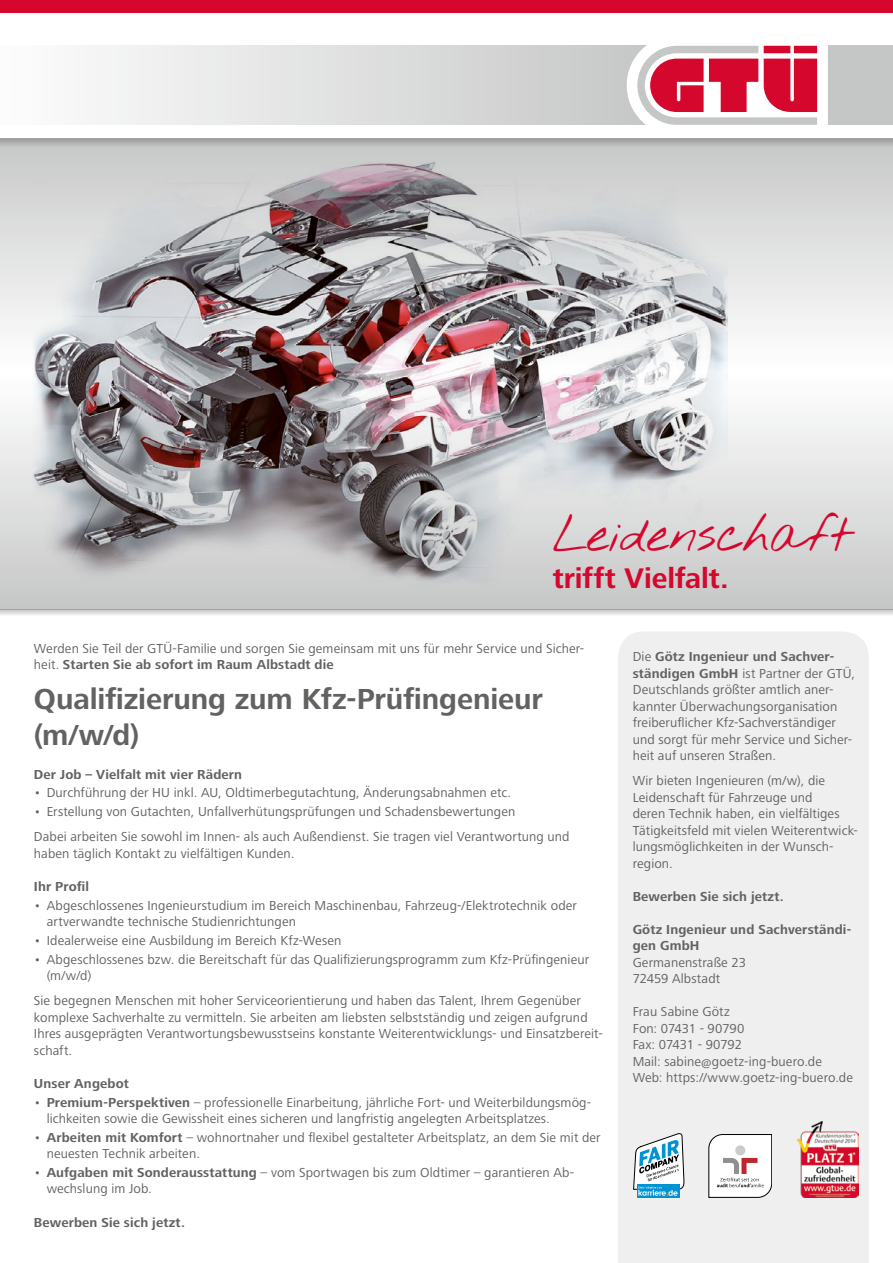
<style>
.page{position:relative;width:893px;height:1263px;background:#fff}
.page>*{position:absolute;margin:0;border:0;box-sizing:border-box;transform-origin:0 0}
.Motto{font:40.5px "Nothing You Could Do";letter-spacing:-.01em;color:#d5072d}
.Titel{font:700 30px/36px "Frutiger Next LT";letter-spacing:-.005em;color:#626261}
.Motto-2{font:700 29.4px "Frutiger Next LT";letter-spacing:-.005em;color:#d5072d}
.Text{font:13.5px/16.5px "Frutiger Next LT";letter-spacing:.01em;color:#626261}
.Text-2{font:700 13.5px/16.5px "Frutiger Next LT";letter-spacing:.01em;color:#626261}
.Vorpsann{font:700 13.5px "Frutiger Next LT";letter-spacing:.01em;color:#626261}
.s1{font-weight:700}
.s2{font-weight:400}
</style>
<div class="page">
<div style="left:618px;top:632px;width:251px;height:631px;background:#efefef"></div>
<svg style="left:0;top:150px;width:893px;height:459px"></svg>
<svg style="left:0;top:609px;width:893px;height:6px"></svg>
<svg style="left:0;top:138px;width:893px;height:12px"></svg>
<div style="left:0;top:0;width:893px;height:12px;background:#d5072d"></div>
<img style="left:32px;top:162px;width:695px;height:424px">
<div style="left:0;top:46px;width:648px;height:79px;background:linear-gradient(to right,#fdfdfd,#c6c7c7)"></div>
<div style="left:828px;top:46px;width:65px;height:79px;background:#c5c6c6"></div>
<svg style="left:627px;top:45px;width:191px;height:80px"></svg>
<div style="left:637px;top:1184px;width:43px;height:13px;background:#0093d2"></div>
<svg style="left:633px;top:1133px;width:52px;height:63px"></svg>
<svg style="left:709px;top:1134px;width:63px;height:63px"></svg>
<img style="left:797px;top:1121px;width:62px;height:77px">
<p class="Motto" style="left:553px;top:504px;width:300px">Leidenschaft</p>
<p class="Motto-2" style="left:553px;top:562px;width:177px">trifft Vielfalt.</p>
<p class="Text" style="left:34px;top:640px;width:552px">Werden Sie Teil der GTÜ-Familie und sorgen Sie gemeinsam mit uns für mehr Service und Sicher&shy;heit. <span class="s1">Starten Sie ab sofort im Raum Albstadt die</span></p>
<p class="Titel" style="left:34px;top:681px;width:511px">Qualifizierung zum Kfz-Prüfingenieur (m/w/d)</p>
<p class="Vorpsann" style="left:34px;top:767px;width:210px">Der Job – Vielfalt mit vier Rädern</p>
<p class="Text" style="left:34px;top:785px;width:479px">• Durchführung der HU inkl. AU, Oldtimerbegutachtung, Änderungsabnahmen etc.</p>
<p class="Text" style="left:34px;top:803px;width:483px">• Erstellung von Gutachten, Unfallverhütungsprüfungen und Schadensbewertungen</p>
<p class="Text" style="left:34px;top:828px;width:537px">Dabei arbeiten Sie sowohl im Innen- als auch Außendienst. Sie tragen viel Verantwortung und haben täglich Kontakt zu vielfältigen Kunden.</p>
<p class="Vorpsann" style="left:34px;top:879px;width:57px">Ihr Profil</p>
<p class="Text" style="left:47px;top:897px;width:532px;text-indent:-13px">• Abgeschlossenes Ingenieurstudium im Bereich Maschinenbau, Fahrzeug-/Elektrotechnik oder artverwandte technische Studienrichtungen</p>
<p class="Text" style="left:34px;top:932px;width:309px">• Idealerweise eine Ausbildung im Bereich Kfz-Wesen</p>
<p class="Text" style="left:47px;top:951px;width:544px;text-indent:-13px">• Abgeschlossenes bzw. die Bereitschaft für das Qualifizierungsprogramm zum Kfz-Prüfingenieur (m/w/d)</p>
<p class="Text" style="left:34px;top:992px;width:570px">Sie begegnen Menschen mit hoher Serviceorientierung und haben das Talent, Ihrem Gegenüber komplexe Sachverhalte zu vermitteln. Sie arbeiten am liebsten selbstständig und zeigen aufgrund Ihres ausgeprägten Verantwortungsbewusstseins konstante Weiterentwicklungs- und Einsatzbereit&shy;schaft.</p>
<p class="Vorpsann" style="left:34px;top:1076px;width:97px">Unser Angebot</p>
<p class="Text" style="left:47px;top:1094px;width:546px;text-indent:-13px">• <span class="s1">Premium-Perspektiven</span> – professionelle Einarbeitung, jährliche Fort- und Weiterbildungsmög&shy;lichkeiten sowie die Gewissheit eines sicheren und langfristig angelegten Arbeitsplatzes.</p>
<p class="Text" style="left:47px;top:1129px;width:555px;text-indent:-13px">• <span class="s1">Arbeiten mit Komfort</span> – wohnortnaher und flexibel gestalteter Arbeitsplatz, an dem Sie mit der neuesten Technik arbeiten.</p>
<p class="Text" style="left:47px;top:1164px;width:529px;text-indent:-13px">• <span class="s1">Aufgaben mit Sonderausstattung</span> – vom Sportwagen bis zum Oldtimer – garantieren Ab&shy;wechslung im Job.</p>
<p class="Vorpsann" style="left:34px;top:1215px;width:153px">Bewerben Sie sich jetzt.</p>
<p class="Text" style="left:633px;top:648px;width:224px">Die <span class="s1">Götz Ingenieur und Sachver&shy;ständigen GmbH</span> ist Partner der GTÜ, Deutschlands größter amtlich aner&shy;kannter Überwachungsorganisation freiberuflicher Kfz-Sachverständiger und sorgt für mehr Service und Sicher&shy;heit auf unseren Straßen.</p>
<p class="Text" style="left:633px;top:772px;width:227px">Wir bieten Ingenieuren (m/w), die<br>Leidenschaft für Fahrzeuge und<br>deren Technik haben, ein vielfältiges<br>Tätigkeitsfeld mit vielen Weiterentwick&shy;lungsmöglichkeiten in der Wunsch&shy;region.</p>
<p class="Text-2" style="left:633px;top:888px;width:153px">Bewerben Sie sich jetzt.</p>
<p class="Text-2" style="left:633px;top:921px;width:220px">Götz Ingenieur und Sachverständi&shy;gen GmbH<br><span class="s2">Germanenstraße 23<br>72459 Albstadt</span></p>
<p class="Text" style="left:633px;top:1003px;width:222px">Frau Sabine Götz<br>Fon: 07431 - 90790<br>Fax: 07431 - 90792<br>Mail: sabine@goetz-ing-buero.de<br>Web: https://www.goetz-ing-buero.de</p>
</div>
